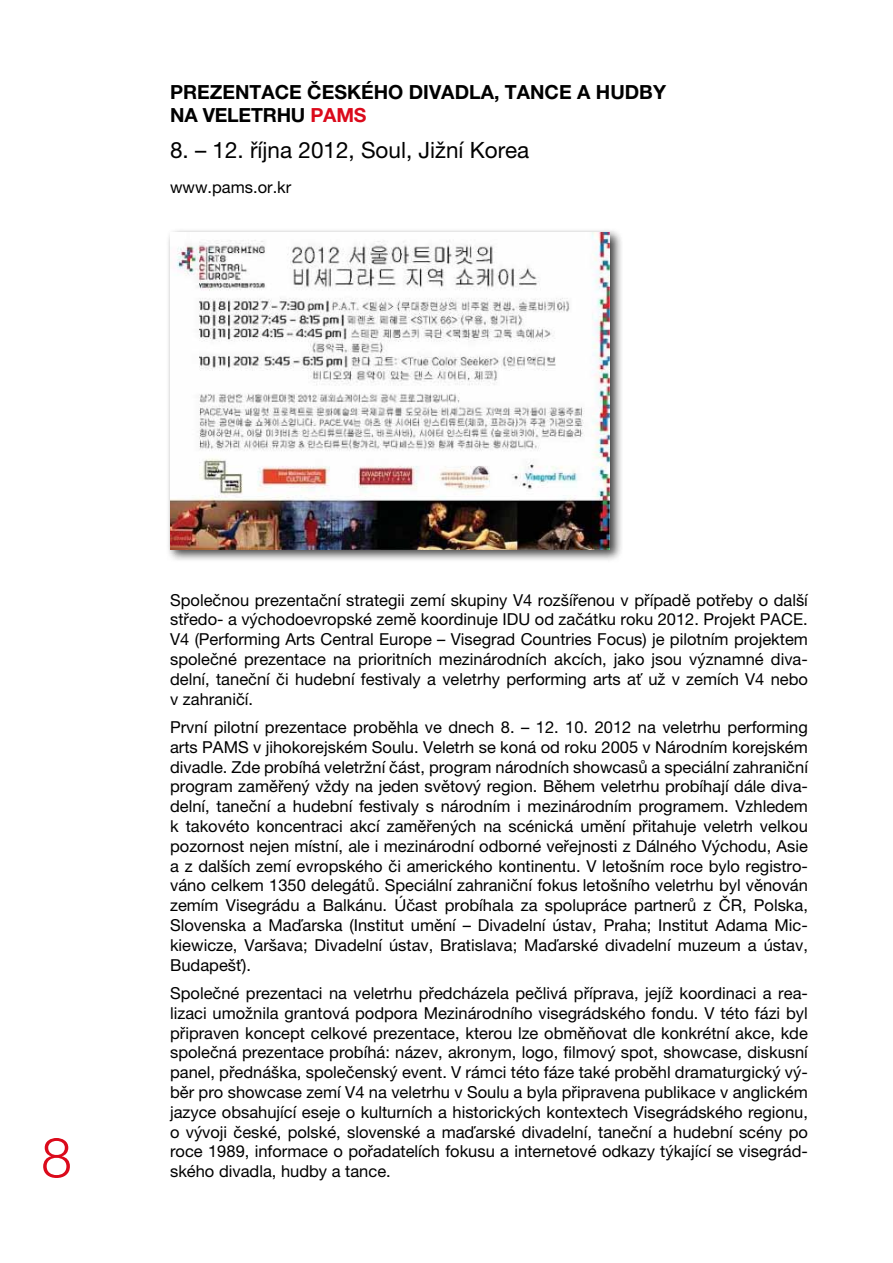
<style>
.page{position:relative;width:893px;height:1263px;background:#fff}
.page>*{position:absolute;margin:0;border:0;box-sizing:border-box;transform-origin:0 0}
.t1{font:300 55.5px "Helvetica Neue LT Pro";color:#db0a1b}
.t2{font:22.5px "Helvetica Neue LT Pro";color:#000}
.t3{font:700 19.5px/23.4px "Helvetica Neue LT Pro";color:#000}
.t4{font:16.5px/19.8px "Helvetica Neue LT Pro";color:#000;text-align:justify}
.s1{color:#db0a1b}
</style>
<div class="page">
<div style="left:165px;top:228px;width:458px;height:334px;background:#000;opacity:.75"></div>
<img style="left:170px;top:233px;width:440px;height:316px">
<p class="t3" style="left:170px;top:80px;width:497px;text-indent:79px">TACE ČESKÉHO DIVADLA, TANCE A HUDBY<br>NA VELETRHU <span class="s1">PAMS</span></p>
<h2 class="t2" style="left:170px;top:136px;width:361px">8. – 12. října 2012, Soul, Jižní Korea</h2>
<p class="t4" style="left:170px;top:177px;width:123px">www.pams.or.kr</p>
<p class="t3" style="left:170px;top:80px;width:27px">PREZEN</p>
<h1 class="t1" style="left:41px;top:1123px;width:32px">8</h1>
<p class="t4" style="left:170px;top:590px;width:639px">Společnou prezentační strategii zemí skupiny V4 rozšířenou v případě potřeby o další středo- a východoevropské země koordinuje IDU od začátku roku 2012. Projekt PACE.<br>V4 (Performing Arts Central Europe – Visegrad Countries Focus) je pilotním projektem společné prezentace na prioritních mezinárodních akcích, jako jsou významné diva&shy;delní, taneční či hudební festivaly a veletrhy performing arts ať už v zemích V4 nebo v zahraničí.</p>
<p class="t4" style="left:170px;top:717px;width:639px">První pilotní prezentace proběhla ve dnech 8. – 12. 10. 2012 na veletrhu performing arts PAMS v jihokorejském Soulu. Veletrh se koná od roku 2005 v Národním korejském divadle. Zde probíhá veletržní část, program národních showcasů a speciální zahraniční program zaměřený vždy na jeden světový region. Během veletrhu probíhají dále diva&shy;delní, taneční a hudební festivaly s národním i mezinárodním programem. Vzhledem k takovéto koncentraci akcí zaměřených na scénická umění přitahuje veletrh velkou pozornost nejen místní, ale i mezinárodní odborné veřejnosti z Dálného Východu, Asie a z dalších zemí evropského či amerického kontinentu. V letošním roce bylo registro&shy;váno celkem 1350 delegátů. Speciální zahraniční fokus letošního veletrhu byl věnován zemím Visegrádu a Balkánu. Účast probíhala za spolupráce partnerů z ČR, Polska, Slovenska a Maďarska (Institut umění – Divadelní ústav, Praha; Institut Adama Mic&shy;kiewicze, Varšava; Divadelní ústav, Bratislava; Maďarské divadelní muzeum a ústav, Budapešť).</p>
<p class="t4" style="left:170px;top:983px;width:639px">Společné prezentaci na veletrhu předcházela pečlivá příprava, jejíž koordinaci a rea&shy;lizaci umožnila grantová podpora Mezinárodního visegrádského fondu. V této fázi byl připraven koncept celkové prezentace, kterou lze obměňovat dle konkrétní akce, kde společná prezentace probíhá: název, akronym, logo, filmový spot, showcase, diskusní panel, přednáška, společenský event. V rámci této fáze také proběhl dramaturgický vý&shy;běr pro showcase zemí V4 na veletrhu v Soulu a byla připravena publikace v anglickém jazyce obsahující eseje o kulturních a historických kontextech Visegrádského regionu, o vývoji české, polské, slovenské a maďarské divadelní, taneční a hudební scény po roce 1989, informace o pořadatelích fokusu a internetové odkazy týkající se visegrád&shy;ského divadla, hudby a tance.</p>
</div>
